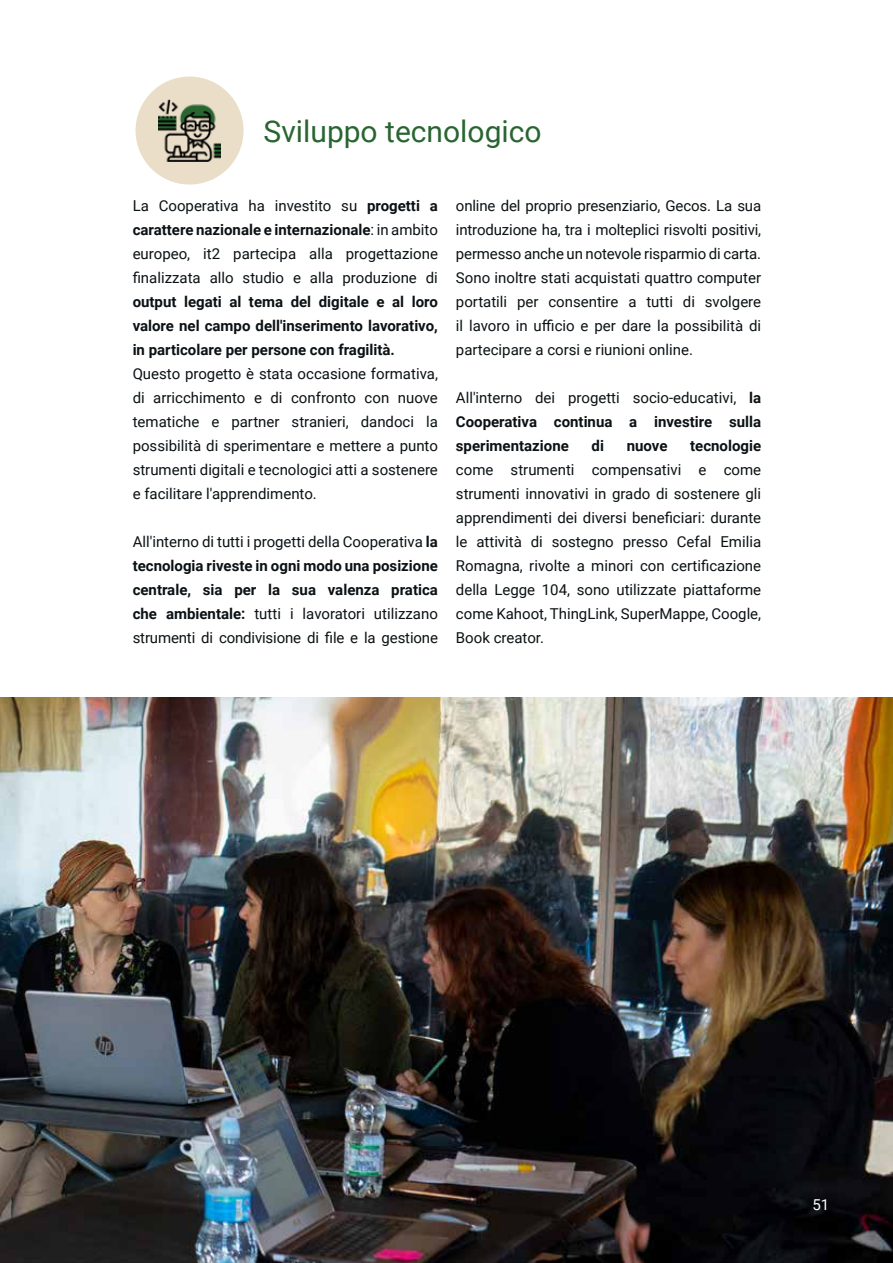
<style>
.page{position:relative;width:893px;height:1263px;background:#fff}
.page>*{position:absolute;margin:0;border:0;box-sizing:border-box;transform-origin:0 0}
.t1{font:30px "Roboto";color:#296531}
.t2{font:15px/24px "Roboto";color:#0b1114;text-align:justify}
.t3{font:700 15px/24px "Roboto";color:#0b1114;text-align:justify}
.t4{font:15px "Roboto";color:#fff}
.s1{font-weight:700}
.s2{font-weight:400}
</style>
<div class="page">
<img style="left:0;top:697px;width:893px;height:566px">
<div style="left:136px;top:77px;width:108px;height:108px;background:#eadec8;border-radius:50%"></div>
<img style="left:158px;top:99px;width:63px;height:63px">
<h1 class="t1" style="left:264px;top:110px;width:279px">Sviluppo tecnologico</h1>
<p class="t2" style="left:133px;top:193px;width:307px">La Cooperativa ha investito su <span class="s1">progetti a carattere nazionale e internazionale</span>: in ambito europeo, it2 partecipa alla progettazione finalizzata allo studio e alla produzione di</p>
<p class="t3" style="left:133px;top:289px;width:307px">output legati al tema del digitale e al loro valore nel campo dell'inserimento lavorativo, in particolare per persone con fragilità.</p>
<p class="t2" style="left:133px;top:361px;width:307px">Questo progetto è stata occasione formativa, di arricchimento e di confronto con nuove tematiche e partner stranieri, dandoci la possibilità di sperimentare e mettere a punto strumenti digitali e tecnologici atti a sostenere e facilitare l'apprendimento.</p>
<p class="t2" style="left:133px;top:529px;width:307px">All'interno di tutti i progetti della Cooperativa <span class="s1">la tecnologia riveste in ogni modo una posizione centrale, sia per la sua valenza pratica che ambientale:</span> tutti i lavoratori utilizzano strumenti di condivisione di file e la gestione</p>
<p class="t2" style="left:456px;top:193px;width:307px">online del proprio presenziario, Gecos. La sua introduzione ha, tra i molteplici risvolti positivi, permesso anche un notevole risparmio di carta.<br>Sono inoltre stati acquistati quattro computer portatili per consentire a tutti di svolgere il lavoro in ufficio e per dare la possibilità di partecipare a corsi e riunioni online.</p>
<p class="t3" style="left:456px;top:385px;width:307px"><span class="s2">All'interno dei progetti socio-educativi,</span> la Cooperativa continua a investire sulla sperimentazione</p>
<p class="t3" style="left:592px;top:433px;width:14px">di</p>
<p class="t3" style="left:627px;top:433px;width:42px">nuove</p>
<p class="t3" style="left:690px;top:433px;width:72px">tecnologie</p>
<p class="t2" style="left:456px;top:457px;width:307px">come strumenti compensativi e come strumenti innovativi in grado di sostenere gli apprendimenti dei diversi beneficiari: durante le attività di sostegno presso Cefal Emilia Romagna, rivolte a minori con certificazione della Legge 104, sono utilizzate piattaforme come Kahoot, ThingLink, SuperMappe, Coogle, Book creator.</p>
<p class="t4" style="left:812px;top:1194px;width:18px">51</p>
</div>
